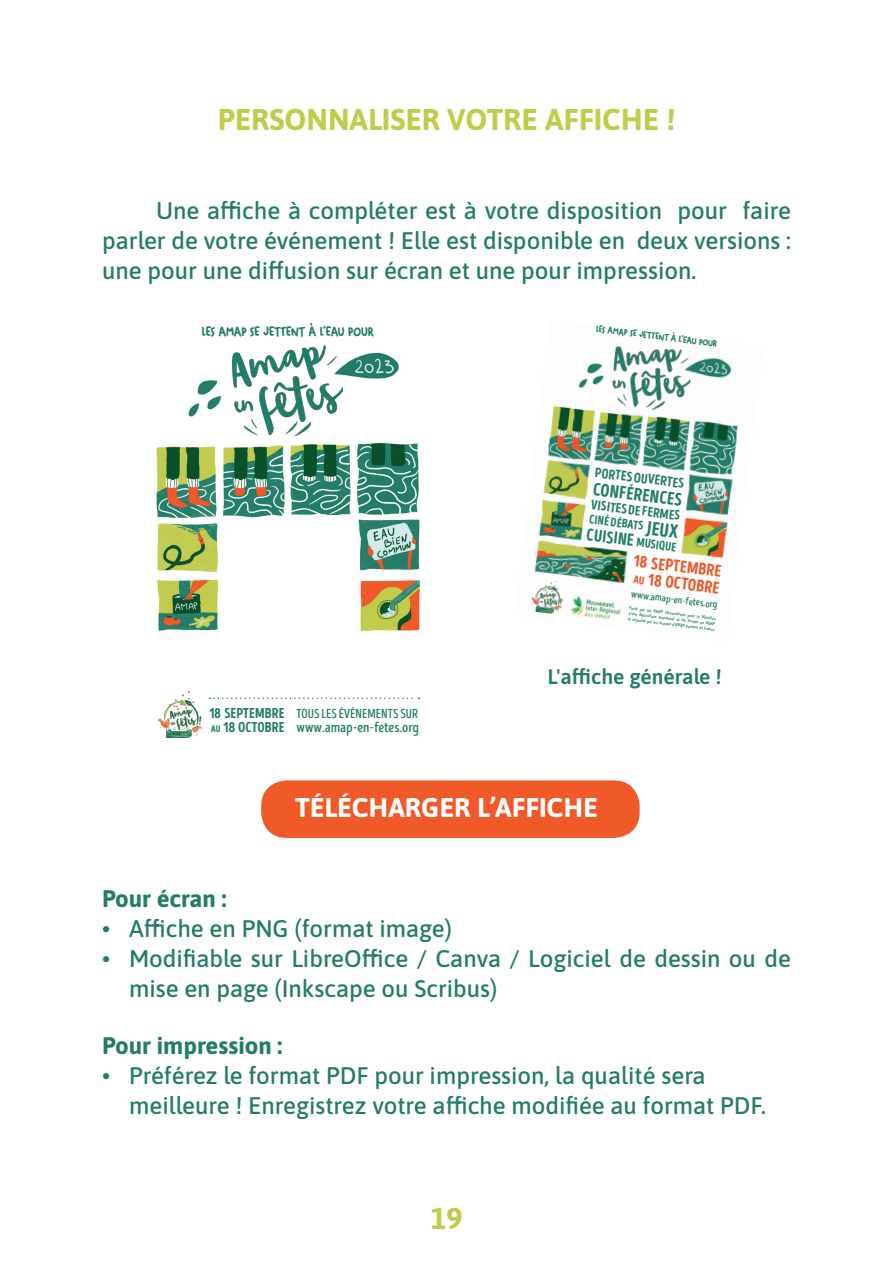
<style>
.page{position:relative;width:893px;height:1263px;background:#fff}
.page>*{position:absolute;margin:0;border:0;box-sizing:border-box;transform-origin:0 0}
.t1{font:700 30px "Asap";color:#c1cc4c}
.t2{font:700 27px "Asap";color:#fff}
.t3{font:500 24px/30px "Asap";color:#237c68}
.t4{font:700 24px "Asap";color:#237c68}
.t5{font:600 21px "Asap";color:#237c68}
.t6{font:19.2px "Intro Head H Base";color:#227e69}
.t7{font:17.85px "Intro Head H Base";color:#227e69}
.t8{font:16.95px "Intro Head H Base";color:#227e69}
.t9{font:16.8px/16.8px "Intro Head H Base";color:#ef5828;text-align:right}
.t10{font:14.7px "Intro Head B Base";letter-spacing:-.01em;color:#227e69}
.t11{font:14.25px/14.2px "Intro Head H Base";letter-spacing:.01em;color:#227e69;text-align:right}
.t12{font:13.8px "Intro Head H Base";color:#227e69}
.t13{font:13.5px "Intro Head H Base";color:#227e69}
.t14{font:13.05px "Skrapbook";color:#227e69}
.t15{font:13.05px "Intro Head B Base";letter-spacing:.005em;color:#227e69}
.t16{font:12.3px/17.1px "Intro Head H Base";color:#227e69}
.t17{font:11.25px "Intro Head H Base";color:#ef5828}
.t18{font:10.5px "Intro Head B Base";color:#227e69}
.t19{font:9.6px "Intro Head H Base";color:#227e69}
.t20{font:9.15px "Skrapbook";color:#227e69}
.t21{font:4.65px/5.6px "Intro Head B Base";color:#227e69;text-align:justify}
.s1{font-size:14.25px}
.s2{font-size:16.8px}
</style>
<div class="page">
<img style="left:156px;top:345px;width:264px;height:393px">
<img style="left:158px;top:691px;width:44px;height:46px">
<div style="left:155px;top:635px;width:141px;height:55px;background:#fff"></div>
<svg style="left:209px;top:697px;width:210px;height:2px"></svg>
<img style="left:233px;top:346px;width:110px;height:89px">
<img style="left:534px;top:358px;width:205px;height:226px">
<img style="left:570px;top:596px;width:51px;height:24px">
<img style="left:531px;top:578px;width:34px;height:36px">
<img style="left:609px;top:346px;width:85px;height:68px">
<div style="left:261px;top:780px;width:379px;height:58px;background:#f05928;border-radius:26px"></div>
<p class="t1" style="left:218px;top:99px;width:459px">PERSONNALISER VOTRE AFFICHE !</p>
<p class="t3" style="left:102px;top:194px;width:690px;text-align:justify;text-indent:54px">Une affiche à compléter est à votre disposition pour faire parler de votre événement ! Elle est disponible en deux versions : une pour une diffusion sur écran et une pour impression.</p>
<p class="t14" style="left:202px;top:322px;width:173px">LES AMAP SE JETTENT À L’EAU POUR</p>
<p class="t11" style="left:209px;top:706px;width:77px">18 SEPTEMBRE<br>OCTOBRE</p>
<p class="t19" style="left:211px;top:723px;width:25px">AU <span class="s1">18</span></p>
<p class="t15" style="left:297px;top:706px;width:123px">TOUS LES ÉVÉNEMENTS SUR</p>
<p class="t10" style="left:296px;top:719px;width:124px">www.amap-en-fetes.org</p>
<p class="t20" style="left:597px;top:323px;width:123px;rotate:7deg">LES AMAP SE JETT ENT À L’EAU POUR</p>
<p class="t12" style="left:596px;top:464px;width:91px;rotate:7deg">PORTES OUVERTES</p>
<p class="t13" style="left:592px;top:496px;width:91px;rotate:7deg">VISITES DE FERMES</p>
<p class="t7" style="left:594px;top:478px;width:91px;rotate:7deg">CONFÉRENCES</p>
<p class="t16" style="left:640px;top:517px;width:41px;text-indent:-50px;rotate:7deg">CINÉ DÉBATS<br>MUSIQUE</p>
<p class="t6" style="left:647px;top:516px;width:34px;rotate:7deg">JEUX</p>
<p class="t8" style="left:588px;top:524px;width:49px;rotate:7deg">CUISINE</p>
<p class="t9" style="left:635px;top:553px;width:90px;rotate:7deg">18 SEPTEMBRE<br>OCTOBRE</p>
<p class="t17" style="left:634px;top:573px;width:30px;rotate:7deg">AU <span class="s2">18</span></p>
<p class="t18" style="left:632px;top:588px;width:89px;rotate:7deg">www.amap-en-fetes.org</p>
<p class="t21" style="left:630px;top:605px;width:89px;rotate:7deg">Porté par les AMAP (Associations pour le Maintien d’une Agriculture Paysanne) et les fermes en AMAP et organisé par les réseaux d’AMAP partout en France</p>
<p class="t5" style="left:548px;top:663px;width:176px">L'affiche générale !</p>
<p class="t2" style="left:295px;top:789px;width:304px">TÉLÉCHARGER L’AFFICHE</p>
<p class="t4" style="left:102px;top:882px;width:126px">Pour écran :</p>
<p class="t3" style="left:102px;top:912px;width:351px">• Affiche en PNG (format image)</p>
<p class="t3" style="left:129px;top:942px;width:663px;text-indent:-27px">• Modifiable sur LibreOffice / Canva / Logiciel de dessin ou de mise en page (Inkscape ou Scribus)</p>
<p class="t4" style="left:102px;top:1029px;width:182px">Pour impression :</p>
<p class="t3" style="left:129px;top:1059px;width:638px;text-indent:-27px">• Préférez le format PDF pour impression, la qualité sera meilleure ! Enregistrez votre affiche modifiée au format PDF.</p>
<p class="t1" style="left:430px;top:1197px;width:34px">19</p>
</div>
